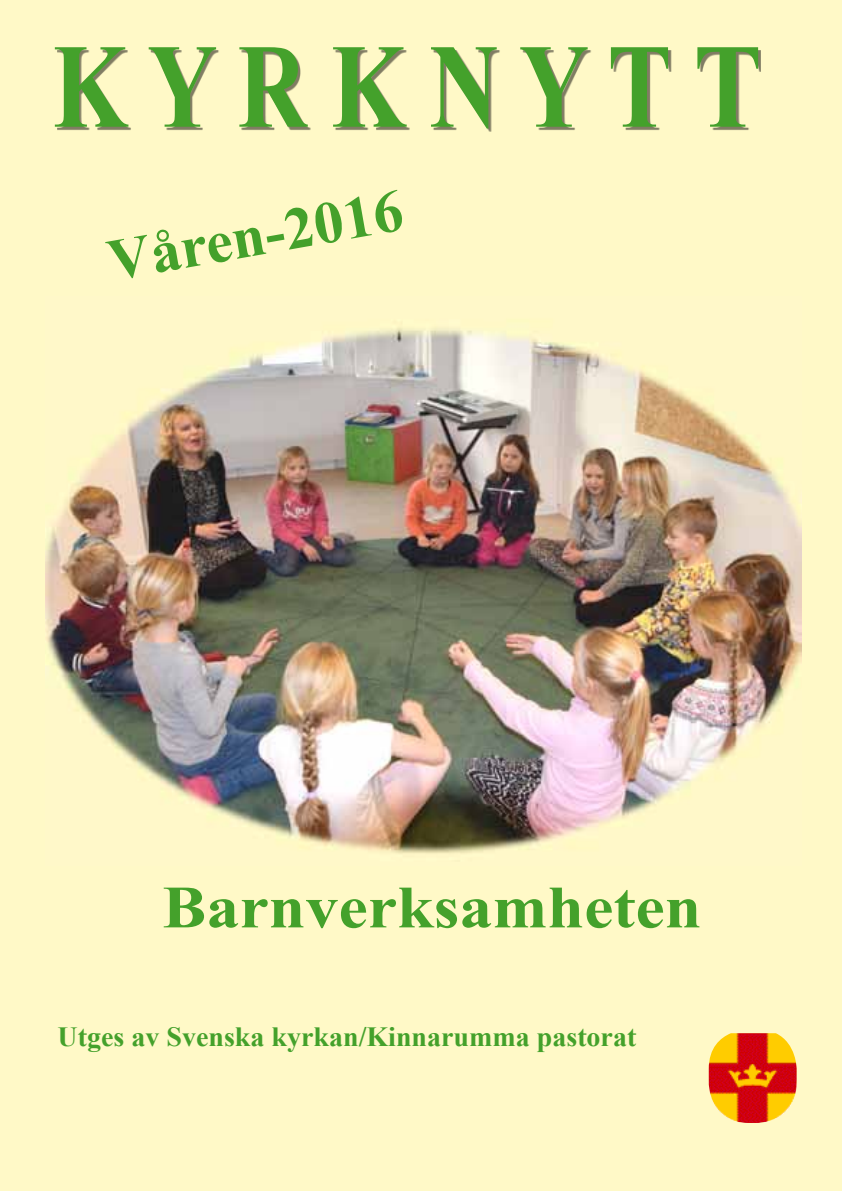
<style>
.page{position:relative;width:842px;height:1191px;background:#fff9c7}
.page>*{position:absolute;margin:0;border:0;box-sizing:border-box;transform-origin:0 0}
.t1{font:700 120px "Times New Roman";color:#44a12b;scale:.8 1}
.t2{font:700 60px "Times New Roman";color:#44a12b;scale:1.1 1}
.t3{font:700 59.4px "Times New Roman";color:#44a12b}
.t4{font:700 27.8px "Times New Roman";color:#44a12b}
</style>
<div class="page">
<div style="left:58px;top:50px;width:703px;height:81px;background:#000;opacity:.5"></div>
<img style="left:709px;top:1033px;width:88px;height:90px">
<img style="left:45px;top:328px;width:756px;height:526px">
<h1 class="t1" style="left:53px;top:0;width:888px">K Y R K N Y T T</h1>
<h3 class="t3" style="left:101px;top:219px;width:300px;rotate:-10deg">Våren-2016</h3>
<h2 class="t2" style="left:162px;top:864px;width:491px">Barnverksamheten</h2>
<p class="t4" style="left:58px;top:1016px;width:580px">Utges av Svenska kyrkan/Kinnarumma pastorat</p>
</div>
